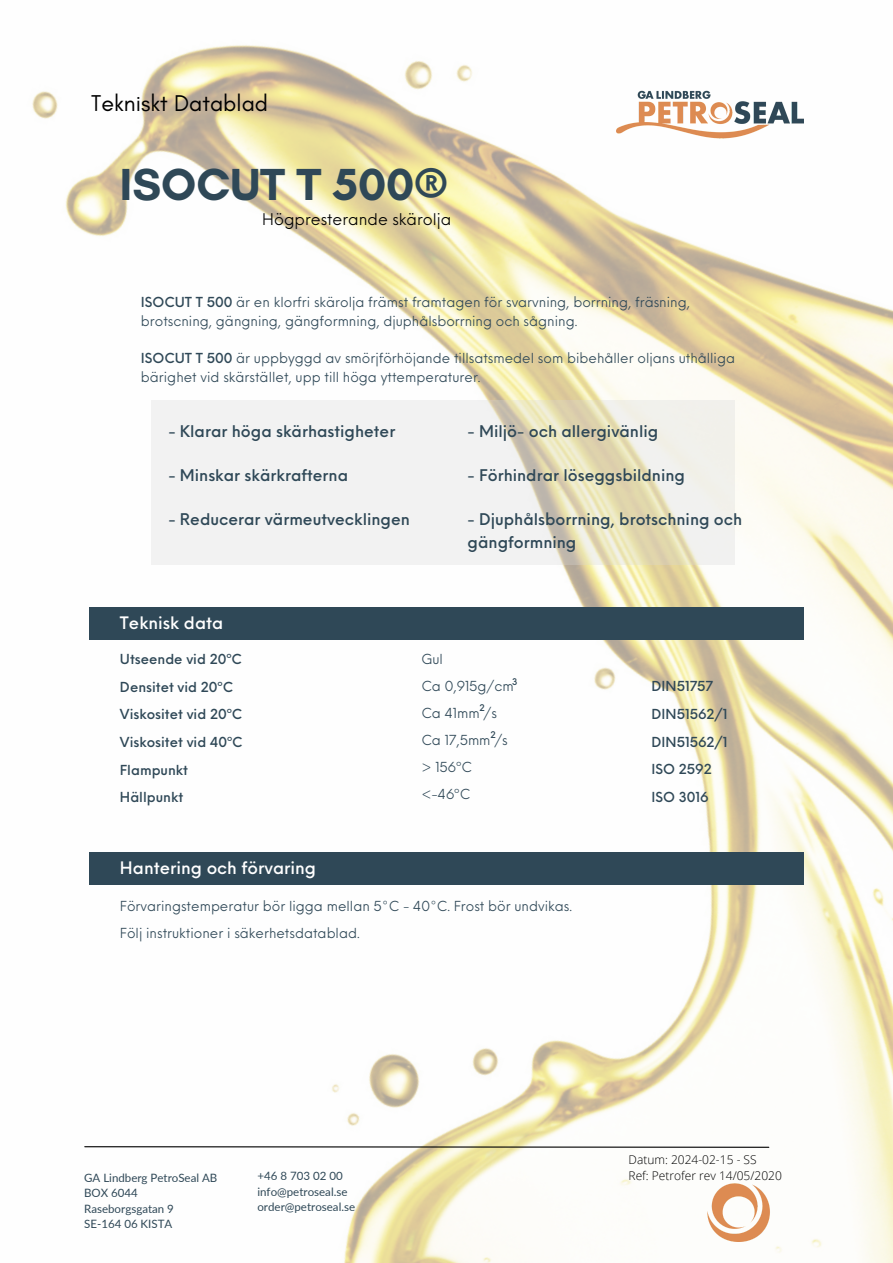
<style>
.page{position:relative;width:893px;height:1263px;background:#fff}
.page>*{position:absolute;margin:0;border:0;box-sizing:border-box;transform-origin:0 0}
.t1{font:700 45.75px "Glacial Indifference";color:#2f4857}
.t2{font:23.25px "Glacial Indifference";color:#000}
.t3{font:500 16.8px "Neue Einstellung";color:#fff}
.t4{font:500 15.75px/22.5px "Neue Einstellung";color:#2f4857}
.t5{font:15.75px "Neue Einstellung";color:#000}
.t6{font:13.5px/19.1px "Neue Einstellung";color:#2f4857}
.t7{font:500 13.5px/27.6px "Neue Einstellung";color:#2f4857}
.t8{font:300 12px "Open Sans";color:#000}
.t9{font:11.48px "Lato";color:#2f4857}
.t10{font:500 9px "Neue Einstellung";color:#2f4857}
.s1{font-weight:500}
</style>
<div class="page">
<img style="left:32px;top:45px;width:861px;height:1218px">
<img style="left:617px;top:89px;width:186px;height:54px">
<svg style="left:84px;top:1145px;width:686px;height:3px"></svg>
<img style="left:673px;top:1167px;width:136px;height:74px">
<svg style="left:151px;top:400px;width:583px;height:164px;fill:#f2f2f2"></svg>
<div style="left:89px;top:607px;width:715px;height:32px;background:#2f4857"></div>
<div style="left:89px;top:852px;width:715px;height:32px;background:#2f4857"></div>
<h4 class="t2" style="left:91px;top:89px;width:178px">Tekniskt Datablad</h4>
<h1 class="t1" style="left:120px;top:157px;width:329px">ISOCUT T 500®</h1>
<p class="t5" style="left:262px;top:205px;width:190px">Högpresterande skärolja</p>
<p class="t6" style="left:141px;top:291px;width:550px"><span class="s1">ISOCUT T 500</span> är en klorfri skärolja främst framtagen för svarvning, borrning, fräsning, brotscning, gängning, gängformning, djuphålsborrning och sågning.</p>
<p class="t6" style="left:141px;top:347px;width:595px"><span class="s1">ISOCUT T 500</span> är uppbyggd av smörjförhöjande tillsatsmedel som bibehåller oljans uthålliga bärighet vid skärstället, upp till höga yttemperaturer.</p>
<p class="t4" style="left:168px;top:418px;width:228px">- Klarar höga skärhastigheter</p>
<p class="t4" style="left:168px;top:463px;width:181px">- Minskar skärkrafterna</p>
<p class="t4" style="left:168px;top:507px;width:243px">- Reducerar värmeutvecklingen</p>
<p class="t4" style="left:467px;top:418px;width:192px">- Miljö- och allergivänlig</p>
<p class="t4" style="left:467px;top:463px;width:219px">- Förhindrar löseggsbildning</p>
<p class="t4" style="left:467px;top:507px;width:276px">- Djuphålsborrning, brotschning och gängformning</p>
<p class="t3" style="left:120px;top:608px;width:105px">Teknisk data</p>
<p class="t7" style="left:120px;top:644px;width:124px">Utseende vid 20ºC<br>Densitet vid 20ºC<br>Viskositet vid 20ºC<br>Viskositet vid 40ºC<br>Flampunkt<br>Hällpunkt</p>
<p class="t6" style="left:421px;top:648px;width:23px">Gul</p>
<h5 class="t6" style="left:421px;top:675px;width:94px">Ca 0,915g/cm</h5>
<h3 class="t6" style="left:421px;top:702px;width:77px">Ca 41mm /s</h3>
<p class="t6" style="left:421px;top:729px;width:88px">Ca 17,5mm /s</p>
<p class="t6" style="left:421px;top:756px;width:52px">&gt; 156ºC</p>
<p class="t6" style="left:421px;top:783px;width:50px">&lt;-46ºC</p>
<p class="t10" style="left:512px;top:673px;width:7px">3</p>
<p class="t10" style="left:479px;top:699px;width:7px">2</p>
<p class="t10" style="left:490px;top:726px;width:7px">2</p>
<p class="t3" style="left:120px;top:853px;width:198px">Hantering och förvaring</p>
<p class="t6" style="left:120px;top:895px;width:453px">Förvaringstemperatur bör ligga mellan 5°C - 40°C. Frost bör undvikas.</p>
<p class="t6" style="left:120px;top:922px;width:241px">Följ instruktioner i säkerhetsdatablad.</p>
<p class="t7" style="left:651px;top:671px;width:77px">DIN51757<br>DIN51562/1<br>DIN51562/1<br>ISO 2592<br>ISO 3016</p>
<p class="t8" style="left:628px;top:1151px;width:130px">Datum: 2024-02-15 - SS</p>
<h3 class="t9" style="left:84px;top:1170px;width:135px">GA Lindberg PetroSeal AB</h3>
<h3 class="t8" style="left:628px;top:1167px;width:155px">Ref: Petrofer rev 14/05/2020</h3>
<h3 class="t9" style="left:84px;top:1186px;width:55px">BOX 6044</h3>
<h3 class="t9" style="left:84px;top:1201px;width:91px">Raseborgsgatan 9</h3>
<h3 class="t9" style="left:84px;top:1216px;width:90px">SE-164 06 KISTA</h3>
<h3 class="t9" style="left:257px;top:1169px;width:87px">+46 8 703 02 00</h3>
<h3 class="t9" style="left:257px;top:1184px;width:91px">info@petroseal.se</h3>
<h6 class="t9" style="left:257px;top:1200px;width:99px">order@petroseal.se</h6>
</div>
